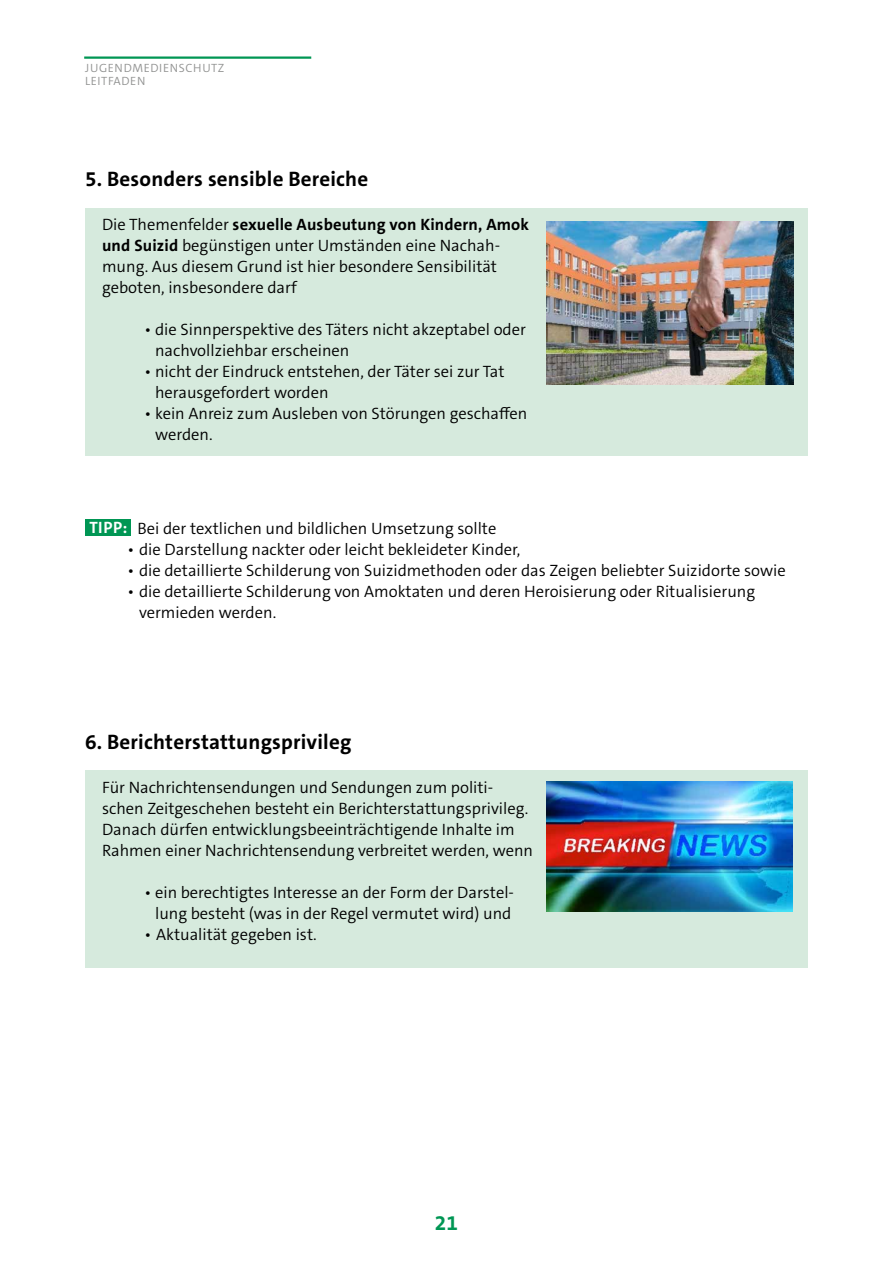
<style>
.page{position:relative;width:893px;height:1263px;background:#fff}
.page>*{position:absolute;margin:0;border:0;box-sizing:border-box;transform-origin:0 0}
.t1{font:700 21px "The Sans C5";letter-spacing:.01em;color:#000}
.t2{font:700 21px "The Sans C5";color:#009654}
.t3{font:300 16.5px/21px "The Sans C5";color:#000}
.t4{font:300 12px/13.5px "The Sans C5";letter-spacing:.05em;color:#919291}
.s1{font-weight:700}
.s2{font-weight:700;color:#fff}
</style>
<div class="page">
<hr style="left:84px;top:56px;width:227px;height:3px;background:#009654">
<div style="left:85px;top:208px;width:723px;height:248px;background:#d6eadd"></div>
<div style="left:85px;top:770px;width:723px;height:197px;background:#d6eadd"></div>
<img style="left:546px;top:222px;width:247px;height:163px">
<img style="left:546px;top:781px;width:247px;height:130px">
<div style="left:85px;top:519px;width:45px;height:17px;background:#009654"></div>
<p class="t4" style="left:85px;top:61px;width:141px">JUGENDMEDIENSCHUTZ<br>LEITFADEN</p>
<p class="t1" style="left:85px;top:165px;width:285px">5. Besonders sensible Bereiche</p>
<p class="t3" style="left:102px;top:214px;width:429px">Die Themenfelder <span class="s1">sexuelle Ausbeutung von Kindern, Amok und Suizid</span> begünstigen unter Umständen eine Nachah&shy;mung. Aus diesem Grund ist hier besondere Sensibilität geboten, insbesondere darf</p>
<p class="t3" style="left:155px;top:319px;width:372px;text-indent:-11px">• die Sinnperspektive des Täters nicht akzeptabel oder nachvollziehbar erscheinen</p>
<p class="t3" style="left:155px;top:361px;width:351px;text-indent:-11px">• nicht der Eindruck entstehen, der Täter sei zur Tat herausgefordert worden</p>
<p class="t3" style="left:155px;top:403px;width:374px;text-indent:-11px">• kein Anreiz zum Ausleben von Störungen geschaffen werden.</p>
<p class="t3" style="left:89px;top:518px;width:408px"><span class="s2">TIPP:</span> Bei der textlichen und bildlichen Umsetzung sollte</p>
<p class="t3" style="left:128px;top:539px;width:394px">• die Darstellung nackter oder leicht bekleideter Kinder,</p>
<p class="t3" style="left:128px;top:560px;width:660px">• die detaillierte Schilderung von Suizidmethoden oder das Zeigen beliebter Suizidorte sowie</p>
<p class="t3" style="left:139px;top:581px;width:618px;text-indent:-11px">• die detaillierte Schilderung von Amoktaten und deren Heroisierung oder Ritualisierung vermieden werden.</p>
<p class="t1" style="left:85px;top:728px;width:268px">6. Berichterstattungsprivileg</p>
<p class="t3" style="left:102px;top:777px;width:432px">Für Nachrichtensendungen und Sendungen zum politi&shy;schen Zeitgeschehen besteht ein Berichterstattungsprivileg.<br>Danach dürfen entwicklungsbeeinträchtigende Inhalte im Rahmen einer Nachrichtensendung verbreitet werden, wenn</p>
<p class="t3" style="left:145px;top:882px;width:371px;text-align:center">• ein berechtigtes Interesse an der Form der Darstel&shy;lung besteht (was in der Regel vermutet wird) und</p>
<p class="t3" style="left:145px;top:924px;width:174px">• Aktualität gegeben ist.</p>
<p class="t2" style="left:435px;top:1209px;width:25px">21</p>
</div>
